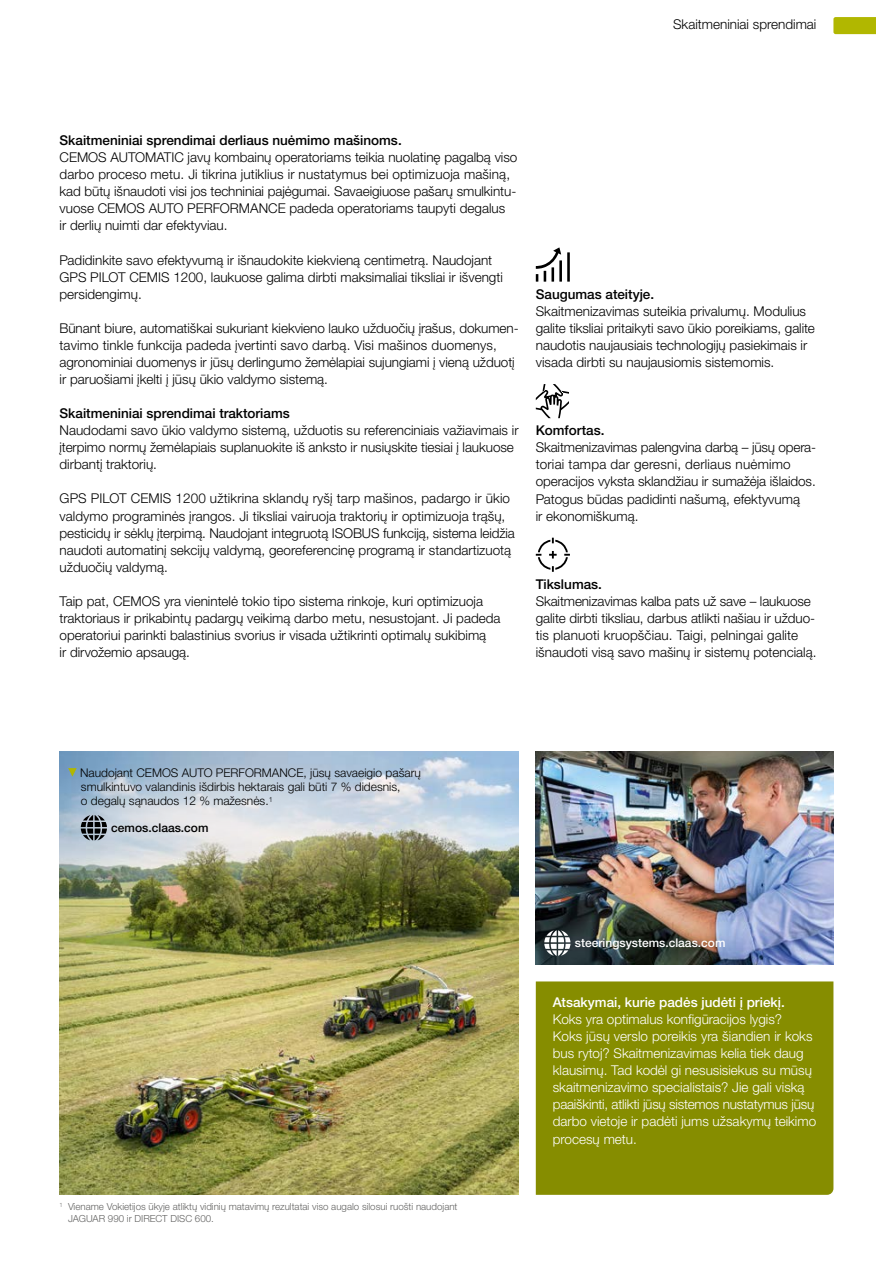
<style>
.page{position:relative;width:876px;height:1263px;background:#fff}
.page>*{position:absolute;margin:0;border:0;box-sizing:border-box;transform-origin:0 0}
.t1{font:300 13.5px/17.1px "CLAAS Helvetica Neue";color:#000}
.t2{font:300 13.5px/17.1px "CLAAS Helvetica Neue";color:#fff}
.t3{font:500 13.5px "CLAAS Helvetica Neue";color:#000}
.t4{font:500 13.5px "CLAAS Helvetica Neue";color:#fff}
.t5{font:300 12px/14.2px "CLAAS Helvetica Neue";color:#000}
.t6{font:500 12px "CLAAS Helvetica Neue";color:#fff}
.t7{font:500 12px "CLAAS Helvetica Neue";color:#000}
.t8{font:300 9.75px/11.7px "CLAAS Helvetica Neue";color:#636362}
</style>
<div class="page">
<img style="left:60px;top:751px;width:459px;height:444px">
<div style="left:536px;top:981px;width:297px;height:214px;background:#868d00"></div>
<svg style="left:833px;top:17px;width:43px;height:17px"></svg>
<img style="left:536px;top:751px;width:297px;height:213px">
<svg style="left:60px;top:764px;width:314px;height:99px;background:#cad2d8"></svg>
<svg style="left:544px;top:930px;width:26px;height:26px"></svg>
<svg style="left:81px;top:815px;width:26px;height:25px"></svg>
<svg style="left:536px;top:247px;width:34px;height:35px"></svg>
<svg style="left:536px;top:384px;width:33px;height:34px"></svg>
<svg style="left:536px;top:538px;width:34px;height:34px"></svg>
<svg style="left:68px;top:768px;width:9px;height:9px"></svg>
<p class="t1" style="left:673px;top:16px;width:145px">Skaitmeniniai sprendimai</p>
<p class="t3" style="left:60px;top:132px;width:344px">Skaitmeniniai sprendimai derliaus nuėmimo mašinoms.</p>
<p class="t1" style="left:60px;top:149px;width:459px">CEMOS AUTOMATIC javų kombainų operatoriams teikia nuolatinę pagalbą viso darbo proceso metu. Ji tikrina jutiklius ir nustatymus bei optimizuoja mašiną, kad būtų išnaudoti visi jos techniniai pajėgumai. Savaeigiuose pašarų smulkintu&shy;vuose CEMOS AUTO PERFORMANCE padeda operatoriams taupyti degalus<br>ir derlių nuimti dar efektyviau.</p>
<p class="t1" style="left:60px;top:251px;width:445px">Padidinkite savo efektyvumą ir išnaudokite kiekvieną centimetrą. Naudojant<br>GPS PILOT CEMIS 1200, laukuose galima dirbti maksimaliai tiksliai ir išvengti persidengimų.</p>
<p class="t1" style="left:60px;top:320px;width:461px">Būnant biure, automatiškai sukuriant kiekvieno lauko užduočių įrašus, dokumen&shy;tavimo tinkle funkcija padeda įvertinti savo darbą. Visi mašinos duomenys, agronominiai duomenys ir jūsų derlingumo žemėlapiai sujungiami į vieną užduotį ir paruošiami įkelti į jūsų ūkio valdymo sistemą.</p>
<p class="t3" style="left:60px;top:405px;width:232px">Skaitmeniniai sprendimai traktoriams</p>
<p class="t1" style="left:60px;top:422px;width:461px">Naudodami savo ūkio valdymo sistemą, užduotis su referenciniais važiavimais ir įterpimo normų žemėlapiais suplanuokite iš anksto ir nusiųskite tiesiai į laukuose dirbantį traktorių.</p>
<p class="t1" style="left:60px;top:490px;width:457px">GPS PILOT CEMIS 1200 užtikrina sklandų ryšį tarp mašinos, padargo ir ūkio valdymo programinės įrangos. Ji tiksliai vairuoja traktorių ir optimizuoja trąšų, pesticidų ir sėklų įterpimą. Naudojant integruotą ISOBUS funkciją, sistema leidžia naudoti automatinį sekcijų valdymą, georeferencinę programą ir standartizuotą užduočių valdymą.</p>
<p class="t1" style="left:60px;top:593px;width:442px">Taip pat, CEMOS yra vienintelė tokio tipo sistema rinkoje, kuri optimizuoja traktoriaus ir prikabintų padargų veikimą darbo metu, nesustojant. Ji padeda operatoriui parinkti balastinius svorius ir visada užtikrinti optimalų sukibimą<br>ir dirvožemio apsaugą.</p>
<p class="t3" style="left:536px;top:285px;width:120px">Saugumas ateityje.</p>
<p class="t1" style="left:536px;top:303px;width:281px">Skaitmenizavimas suteikia privalumų. Modulius galite tiksliai pritaikyti savo ūkio poreikiams, galite naudotis naujausiais technologijų pasiekimais ir visada dirbti su naujausiomis sistemomis.</p>
<p class="t3" style="left:536px;top:422px;width:70px">Komfortas.</p>
<p class="t1" style="left:536px;top:439px;width:282px">Skaitmenizavimas palengvina darbą – jūsų opera&shy;toriai tampa dar geresni, derliaus nuėmimo operacijos vyksta sklandžiau ir sumažėja išlaidos.<br>Patogus būdas padidinti našumą, efektyvumą<br>ir ekonomiškumą.</p>
<p class="t3" style="left:536px;top:575px;width:68px">Tikslumas.</p>
<p class="t1" style="left:536px;top:593px;width:282px">Skaitmenizavimas kalba pats už save – laukuose galite dirbti tiksliau, darbus atlikti našiau ir užduo&shy;tis planuoti kruopščiau. Taigi, pelningai galite išnaudoti visą savo mašinų ir sistemų potencialą.</p>
<p class="t5" style="left:80px;top:765px;width:342px">Naudojant CEMOS AUTO PERFORMANCE, jūsų savaeigio pašarų smulkintuvo valandinis išdirbis hektarais gali būti 7 % didesnis,<br>o degalų sąnaudos 12 % mažesnės.<sup>1</sup></p>
<p class="t7" style="left:111px;top:820px;width:99px">cemos.claas.com</p>
<p class="t8" style="left:68px;top:1201px;width:391px;text-indent:-9px"><sup>1</sup> Viename Vokietijos ūkyje atliktų vidinių matavimų rezultatai viso augalo silosui ruošti naudojant<br>JAGUAR 990 ir DIRECT DISC 600.</p>
<p class="t6" style="left:575px;top:935px;width:152px">steeringsystems.claas.com</p>
<p class="t4" style="left:553px;top:993px;width:233px">Atsakymai, kurie padės judėti į priekį.</p>
<p class="t2" style="left:553px;top:1011px;width:265px">Koks yra optimalus konfigūracijos lygis?<br>Koks jūsų verslo poreikis yra šiandien ir koks bus rytoj? Skaitmenizavimas kelia tiek daug klausimų. Tad kodėl gi nesusisiekus su mūsų skaitmenizavimo specialistais? Jie gali viską paaiškinti, atlikti jūsų sistemos nustatymus jūsų darbo vietoje ir padėti jums užsakymų teikimo procesų metu.</p>
</div>
